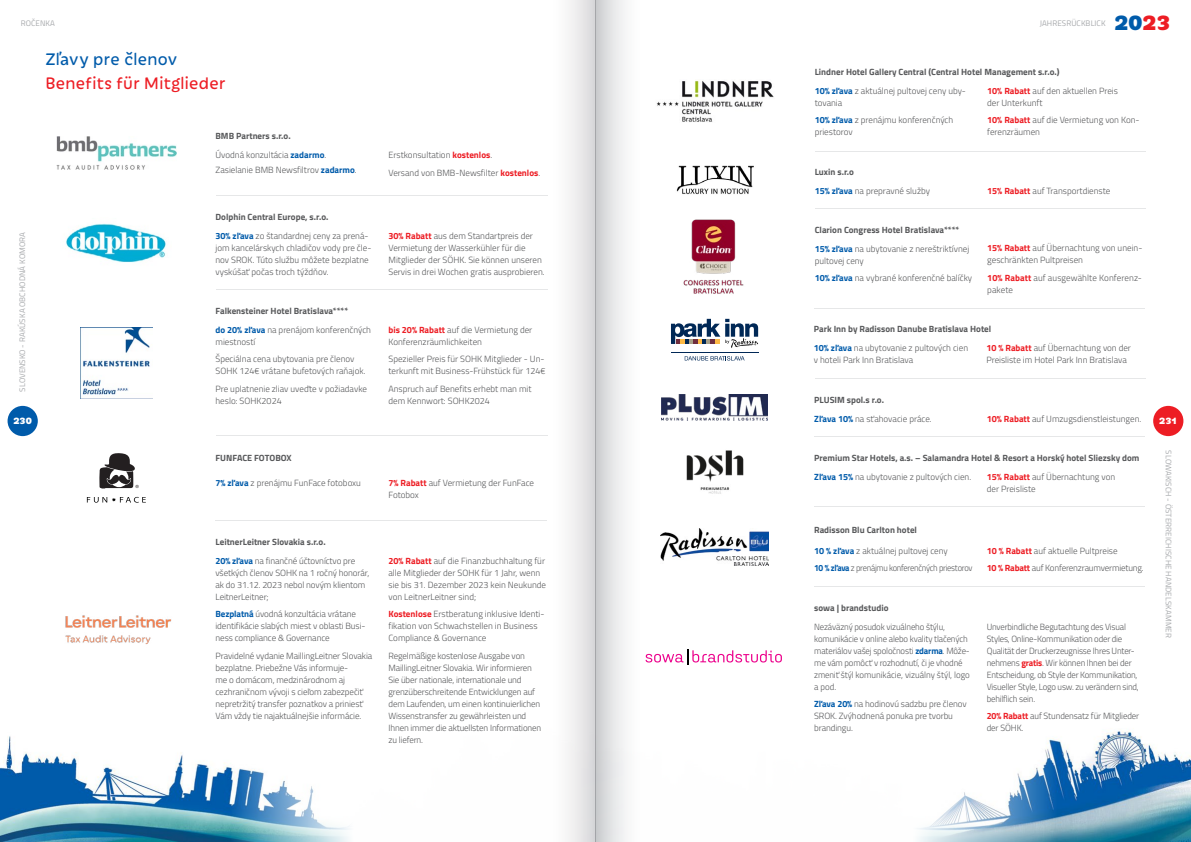
<style>
.page{position:relative;width:1191px;height:842px;background:#fff}
.page>*{position:absolute;margin:0;border:0;box-sizing:border-box;transform-origin:0 0}
.t1{font:800 25px "Iskra";color:#005baa}
.t2{font:18px "Iskra";letter-spacing:.02em;color:#ed1d24}
.t3{font:18px "Iskra";letter-spacing:.02em;color:#005baa}
.t4{font:800 11px "Iskra";color:#fff}
.t5{font:300 9px/12px "Titillium Web";letter-spacing:-.01em;color:#58595b}
.t6{font:700 9px "Titillium Web";color:#58595b}
.t7{font:300 9px/17.7px "Titillium Web";letter-spacing:-.03em;color:#58595b}
.t8{font:300 9px/12px "Titillium Web";letter-spacing:.01em;color:#58595b}
.t9{font:8px "Titillium Web";letter-spacing:.01em;color:#a7a9ac}
.s1{color:#ed1d24}
.s2{font-weight:700;color:#005baa}
.s3{font-weight:700;color:#ed1d24}
</style>
<div class="page">
<div style="left:8px;top:406px;width:30px;height:30px;background:#005baa;border-radius:50%"></div>
<div style="left:1153px;top:406px;width:30px;height:30px;background:#ed1d24;border-radius:50%"></div>
<img style="left:0;top:736px;width:349px;height:106px">
<img style="left:918px;top:731px;width:273px;height:111px">
<hr style="left:216px;top:195px;width:331px;height:1px;background:#e6e7e8">
<hr style="left:216px;top:289px;width:331px;height:1px;background:#e6e7e8">
<hr style="left:216px;top:436px;width:331px;height:1px;background:#e6e7e8">
<img style="left:56px;top:137px;width:120px;height:32px">
<img style="left:66px;top:223px;width:100px;height:40px">
<img style="left:80px;top:327px;width:72px;height:72px">
<hr style="left:215px;top:520px;width:332px;height:1px;background:#e6e7e8">
<img style="left:65px;top:615px;width:107px;height:30px">
<hr style="left:815px;top:208px;width:330px;height:1px;background:#e6e7e8">
<hr style="left:814px;top:151px;width:331px;height:1px;background:#e6e7e8">
<img style="left:656px;top:80px;width:118px;height:42px">
<img style="left:683px;top:219px;width:61px;height:75px">
<img style="left:676px;top:165px;width:78px;height:30px">
<svg style="left:87px;top:497px;width:59px;height:6px"></svg>
<svg style="left:99px;top:453px;width:40px;height:35px"></svg>
<img style="left:661px;top:395px;width:106px;height:26px">
<img style="left:686px;top:450px;width:58px;height:44px">
<hr style="left:815px;top:378px;width:330px;height:1px;background:#e6e7e8">
<hr style="left:814px;top:437px;width:331px;height:1px;background:#e6e7e8">
<hr style="left:814px;top:506px;width:331px;height:1px;background:#e6e7e8">
<hr style="left:814px;top:586px;width:331px;height:1px;background:#e6e7e8">
<svg style="left:645px;top:649px;width:137px;height:15px"></svg>
<img style="left:661px;top:528px;width:107px;height:38px">
<hr style="left:814px;top:308px;width:330px;height:1px;background:#e6e7e8">
<hr style="left:671px;top:352px;width:87px;height:1px;background:#002856">
<svg style="left:671px;top:319px;width:87px;height:29px"></svg>
<svg style="left:684px;top:356px;width:60px;height:5px"></svg>
<div style="left:548px;top:0;width:47px;height:842px;background:linear-gradient(to right,#fff,#dcdbdd)"></div>
<div style="left:595px;top:0;width:48px;height:842px;background:linear-gradient(to right,#cfd0d2,#fff)"></div>
<p class="t9" style="left:21px;top:17px;width:36px">ROČENKA</p>
<p class="t9" style="left:1039px;top:17px;width:67px">JAHRESRÜCKBLICK</p>
<h1 class="t1" style="left:1114px;top:3px;width:57px">20<span class="s1">23</span></h1>
<p class="t9" style="left:17px;top:392px;width:161px;rotate:-90deg">SLOVENSKO - RAKÚSKA OBCHODNÁ KOMORA</p>
<h2 class="t3" style="left:45px;top:47px;width:133px">Zľavy pre členov</h2>
<h2 class="t2" style="left:45px;top:71px;width:181px">Benefits für Mitglieder</h2>
<p class="t6" style="left:215px;top:129px;width:77px">BMB Partners s.r.o.</p>
<p class="t5" style="left:215px;top:147px;width:143px;line-height:14.8px">Úvodná konzultácia <span class="s2">zadarmo</span>.<br>Zasielanie BMB Newsfiltrov <span class="s2">zadarmo</span>.</p>
<p class="t5" style="left:388px;top:146px;width:153px;line-height:17.7px">Erstkonsultation <span class="s3">kostenlos</span>.<br>Versand von BMB-Newsfilter <span class="s3">kostenlos</span>.</p>
<p class="t6" style="left:215px;top:210px;width:114px">Dolphin Central Europe, s.r.o.</p>
<p class="t5" style="left:215px;top:229px;width:157px"><span class="s2">30% zľava</span> zo štandardnej ceny za prená&shy;jom kancelárskych chladičov vody pre čle&shy;nov SROK. Túto službu môžete bezplatne vyskúšať počas troch týždňov.</p>
<p class="t5" style="left:388px;top:229px;width:158px"><span class="s3">30% Rabatt</span> aus dem Standartpreis der Vermietung der Wasserkühler für die Mitglieder der SÖHK. Sie können unseren Servis in drei Wochen gratis ausprobieren.</p>
<p class="t6" style="left:215px;top:304px;width:134px">Falkensteiner Hotel Bratislava****</p>
<p class="t5" style="left:215px;top:323px;width:157px"><span class="s2">do 20% zľava</span> na prenájom konferenčných miestností</p>
<p class="t5" style="left:215px;top:353px;width:152px">Špeciálna cena ubytovania pre členov<br>SOHK 124€ vrátane bufetových raňajok.</p>
<p class="t5" style="left:215px;top:382px;width:153px">Pre uplatnenie zliav uveďte v požiadavke heslo: SOHK2024</p>
<p class="t5" style="left:388px;top:323px;width:145px"><span class="s3">bis 20% Rabatt</span> auf die Vermietung der<br>Konferenzräumlichkeiten</p>
<p class="t5" style="left:388px;top:353px;width:158px">Spezieller Preis für SOHK Mitglieder - Un&shy;terkunft mit Business-Frühstück für 124€</p>
<p class="t5" style="left:388px;top:382px;width:145px">Anspruch auf Benefits erhebt man mit dem Kennwort: SOHK2024</p>
<p class="t6" style="left:814px;top:65px;width:246px">Lindner Hotel Gallery Central (Central Hotel Management s.r.o.)</p>
<p class="t5" style="left:814px;top:84px;width:153px"><span class="s2">10% zľava</span> z aktuálnej pultovej ceny uby&shy;tovania</p>
<p class="t5" style="left:814px;top:114px;width:140px"><span class="s2">10% zľava</span> z prenájmu konferenčných priestorov</p>
<p class="t6" style="left:814px;top:165px;width:41px">Luxin s.r.o</p>
<p class="t5" style="left:987px;top:84px;width:132px"><span class="s3">10% Rabatt</span> auf den aktuellen Preis der Unterkunft</p>
<p class="t5" style="left:987px;top:114px;width:154px"><span class="s3">10% Rabatt</span> auf die Vermietung von Kon&shy;ferenzräumen</p>
<p class="t5" style="left:814px;top:184px;width:117px"><span class="s2">15% zľava</span> na prepravné služby</p>
<p class="t5" style="left:987px;top:184px;width:125px"><span class="s3">15% Rabatt</span> auf Transportdienste</p>
<p class="t6" style="left:814px;top:223px;width:146px">Clarion Congress Hotel Bratislava****</p>
<p class="t5" style="left:814px;top:242px;width:156px"><span class="s2">15% zľava</span> na ubytovanie z nereštriktívnej pultovej ceny</p>
<p class="t5" style="left:814px;top:272px;width:159px"><span class="s2">10% zľava</span> na vybrané konferenčné balíčky</p>
<p class="t5" style="left:987px;top:242px;width:157px"><span class="s3">15% Rabatt</span> auf Übernachtung von unein&shy;geschränkten Pultpreisen</p>
<p class="t8" style="left:987px;top:272px;width:156px"><span class="s3">10% Rabatt</span> auf ausgewählte Konferenz&shy;pakete</p>
<p class="t6" style="left:814px;top:322px;width:179px">Park Inn by Radisson Danube Bratislava Hotel</p>
<p class="t5" style="left:814px;top:341px;width:156px"><span class="s2">10% zľava</span> na ubytovanie z pultových cien v hoteli Park Inn Bratislava</p>
<p class="t5" style="left:986px;top:341px;width:146px"><span class="s3">10 % Rabatt</span> auf Übernachtung von der<br>Preisliste im Hotel Park Inn Bratislava</p>
<p class="t6" style="left:814px;top:393px;width:71px">PLUSIM spol.s r.o.</p>
<p class="t5" style="left:814px;top:412px;width:119px"><span class="s2">Zľava 10%</span> na sťahovacie práce.</p>
<p class="t5" style="left:986px;top:412px;width:156px"><span class="s3">10% Rabatt</span> auf Umzugsdienstleistungen.</p>
<p class="t4" style="left:13px;top:412px;width:20px">230</p>
<p class="t4" style="left:1159px;top:412px;width:20px">231</p>
<p class="t6" style="left:215px;top:451px;width:78px">FUNFACE FOTOBOX</p>
<p class="t5" style="left:215px;top:477px;width:147px"><span class="s2">7% zľava</span> z prenájmu FunFace fotoboxu</p>
<p class="t5" style="left:388px;top:477px;width:147px"><span class="s3">7% Rabatt</span> auf Vermietung der FunFace<br>Fotobox</p>
<p class="t6" style="left:215px;top:535px;width:112px">LeitnerLeitner Slovakia s.r.o.</p>
<p class="t5" style="left:215px;top:554px;width:155px"><span class="s2">20% zľava</span> na finančné účtovníctvo pre všetkých členov SOHK na 1 ročný honorár, ak do 31.12. 2023 nebol novým klientom LeitnerLeitner;</p>
<p class="t5" style="left:215px;top:608px;width:151px"><span class="s2">Bezplatná</span> úvodná konzultácia vrátane identifikácie slabých miest v oblasti Busi&shy;ness compliance &amp; Governance</p>
<p class="t5" style="left:215px;top:649px;width:158px">Pravidelné vydanie MaillingLeitner Slovakia bezplatne. Priebežne Vás informuje-<br>me o domácom, medzinárodnom aj cezhraničnom vývoji s cieľom zabezpečiť nepretržitý transfer poznatkov a priniesť Vám vždy tie najaktuálnejšie informácie.</p>
<p class="t5" style="left:388px;top:554px;width:159px"><span class="s3">20% Rabatt</span> auf die Finanzbuchhaltung für alle Mitglieder der SOHK für 1 Jahr, wenn sie bis 31. Dezember 2023 kein Neukunde von LeitnerLeitner sind;</p>
<p class="t5" style="left:388px;top:608px;width:157px"><span class="s3">Kostenlose</span> Erstberatung inklusive Identi&shy;fikation von Schwachstellen in Business<br>Compliance &amp; Governance</p>
<p class="t5" style="left:388px;top:649px;width:154px">Regelmäßige kostenlose Ausgabe von MaillingLeitner Slovakia. Wir informieren Sie über nationale, internationale und grenzüberschreitende Entwicklungen auf dem Laufenden, um einen kontinuierlichen Wissenstransfer zu gewährleisten und Ihnen immer die aktuellsten Informationen zu liefern.</p>
<p class="t6" style="left:814px;top:451px;width:327px">Premium Star Hotels, a.s. – Salamandra Hotel &amp; Resort a Horský hotel Sliezsky dom</p>
<p class="t5" style="left:814px;top:470px;width:158px"><span class="s2">Zľava 15%</span> na ubytovanie z pultových cien.</p>
<p class="t5" style="left:986px;top:470px;width:130px"><span class="s3">15% Rabatt</span> auf Übernachtung von der Preisliste</p>
<p class="t6" style="left:814px;top:523px;width:104px">Radisson Blu Carlton hotel</p>
<p class="t7" style="left:814px;top:541px;width:160px"><span class="s2">10 % zľava</span> z aktuálnej pultovej ceny<br><span class="s2">10 % zľava</span> z prenájmu konferenčných priestorov</p>
<p class="t5" style="left:986px;top:541px;width:159px;line-height:17.7px"><span class="s3">10 % Rabatt</span> auf aktuelle Pultpreise<br><span class="s3">10 % Rabatt</span> auf Konferenzraumvermietung.</p>
<p class="t6" style="left:814px;top:601px;width:76px">sowa | brandstudio</p>
<p class="t5" style="left:814px;top:620px;width:157px">Nezáväzný posudok vizuálneho štýlu, komunikácie v online alebo kvality tlačených materiálov vašej spoločnosti <span class="s2">zdarma</span>. Môže&shy;me vám pomôcť v rozhodnutí, či je vhodné zmeniť štýl komunikácie, vizuálny štýl, logo a pod.</p>
<p class="t5" style="left:814px;top:698px;width:154px"><span class="s2">Zľava 20%</span> na hodinovú sadzbu pre členov<br>SROK. Zvýhodnená ponuka pre tvorbu brandingu.</p>
<p class="t5" style="left:986px;top:620px;width:154px">Unverbindliche Begutachtung des Visual Styles, Online-Kommunikation oder die Qualität der Druckerzeugnisse Ihres Unter&shy;nehmens <span class="s3">gratis</span>. Wir können Ihnen bei der Entscheidung, ob Style der Kommunikation, Visueller Style, Logo usw. zu verändern sind, behilflich sein.</p>
<p class="t5" style="left:986px;top:710px;width:154px"><span class="s3">20% Rabatt</span> auf Stundensatz für Mitglieder der SÖHK.</p>
<p class="t9" style="left:1174px;top:450px;width:189px;rotate:90deg">SLOWAKISCH - ÖSTERREICHISCHE HANDELSKAMMER</p>
</div>
